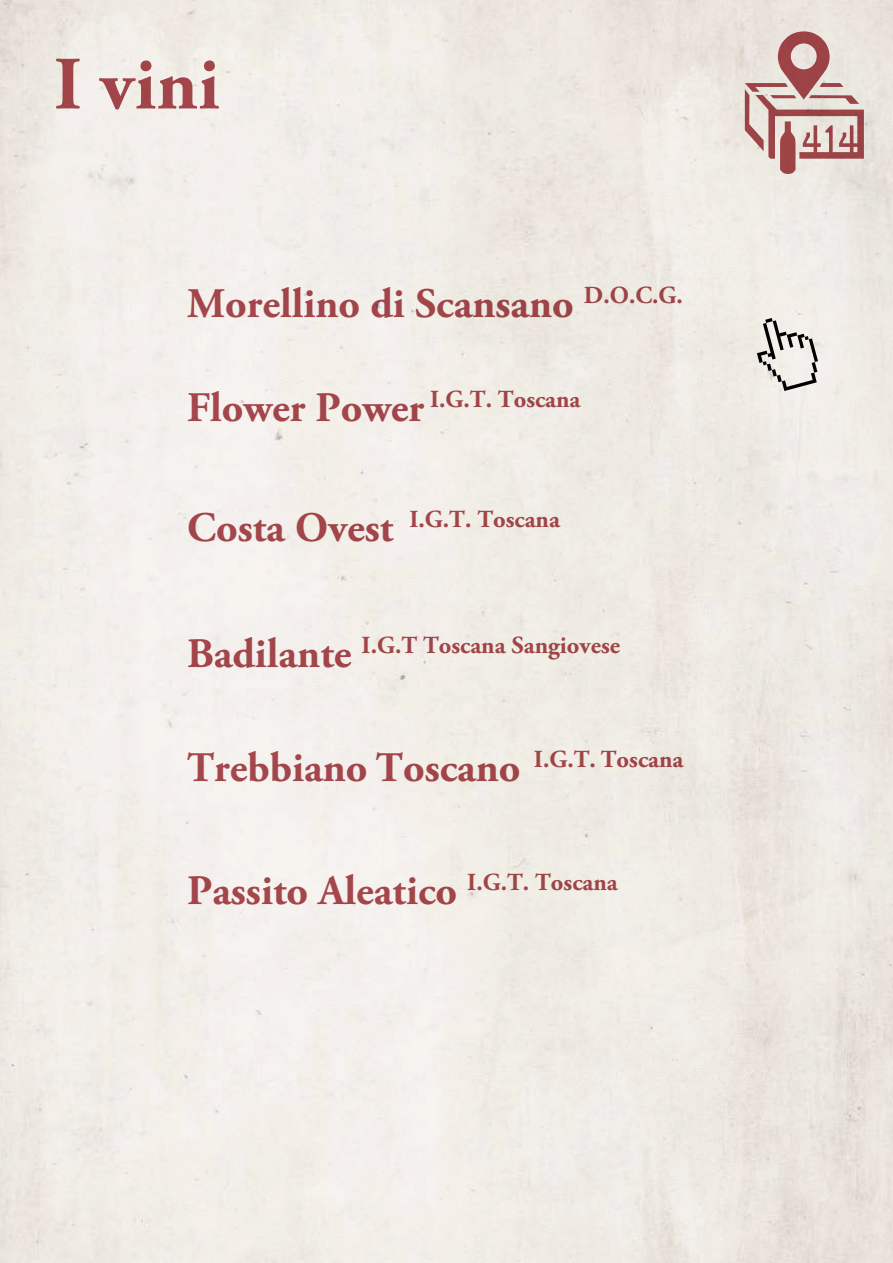
<style>
.page{position:relative;width:893px;height:1263px;background:#fff}
.page>*{position:absolute;margin:0;border:0;box-sizing:border-box;transform-origin:0 0}
.t1{font:700 75px "Adobe Garamond Pro";color:#aa4b51}
.t2{font:700 42px "Adobe Garamond Pro";color:#aa4b51}
.t3{font:700 24.45px "Adobe Garamond Pro";color:#aa4b51}
.s1{font-size:42px}
</style>
<div class="page">
<img style="left:0;top:0;width:893px;height:1263px">
<h1 class="t1" style="left:54px;top:41px;width:167px">I vini</h1>
<p class="t2" style="left:187px;top:279px;width:497px">Morellino di Scansano <sup>D.O.C.G.</sup></p>
<p class="t3" style="left:187px;top:385px;width:395px"><span class="s1">Flower Power</span> I.G.T. Toscana</p>
<p class="t3" style="left:187px;top:504px;width:374px"><span class="s1">Costa Ovest</span> I.G.T. Toscana</p>
<p class="t3" style="left:187px;top:631px;width:434px"><span class="s1">Badilante</span> I.G.T Toscana Sangiovese</p>
<p class="t2" style="left:187px;top:743px;width:498px">Trebbiano Toscano <sup>I.G.T.</sup> <sup>Toscana</sup></p>
<p class="t2" style="left:187px;top:866px;width:432px">Passito Aleatico <sup>I.G.T.</sup> <sup>Toscana</sup></p>
</div>
